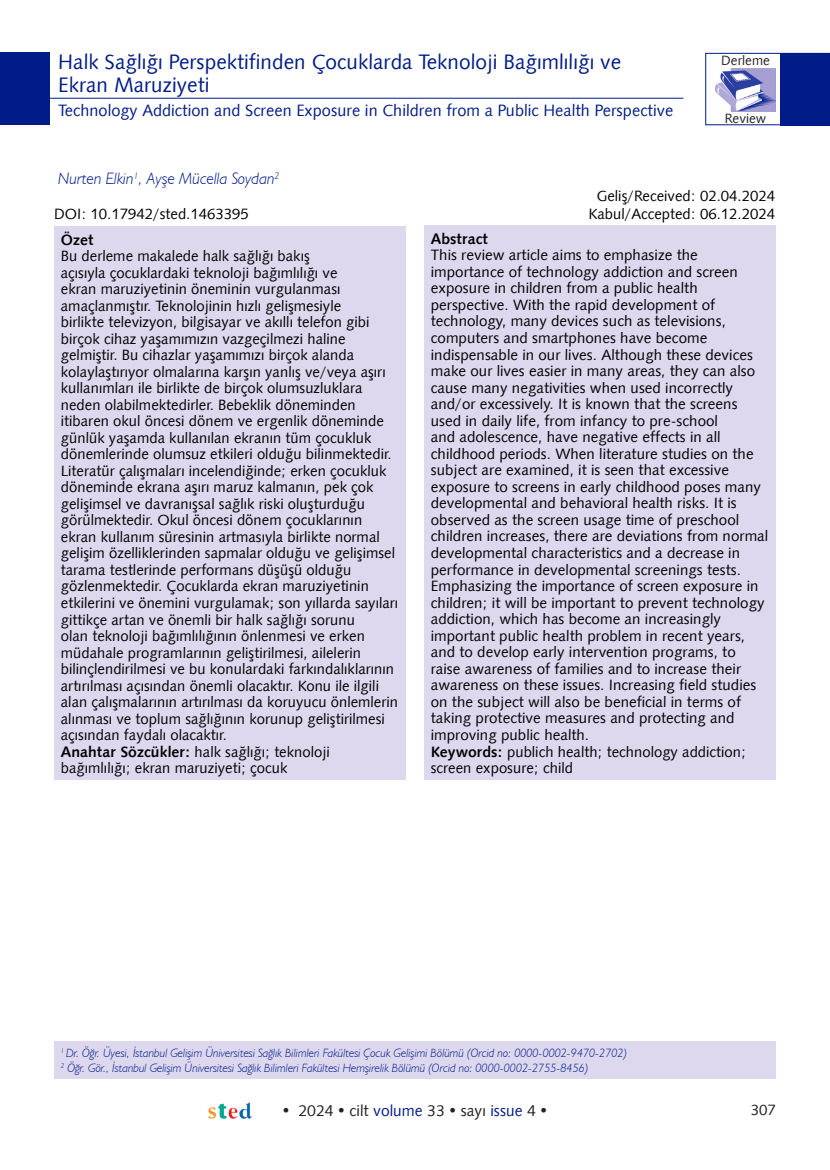
<style>
.page{position:relative;width:830px;height:1170px;background:#fff}
.page>*{position:absolute;margin:0;border:0;box-sizing:border-box;transform-origin:0 0}
.t1{font:21px "Humanist 531 BT Roman A";color:#001c88}
.t2{font:16.5px "Humanist 531 BT Roman A";color:#001c88}
.t3{font:italic 300 16.5px "Humanist 521 BT";color:#001c88}
.t4{font:15.75px "Humanist 531 BT Roman A";color:#231f20}
.STED_Metin{font:15px/16.5px "Humanist 531 BT Roman A";color:#000}
.t5{font:15px "Humanist 531 BT Bold A";color:#000}
.t6{font:15px "Humanist 531 BT Roman A";color:#231f20}
.t7{font:13.5px "Humanist 531 BT Roman A";color:#231f20}
.t8{font:italic 300 12px "Humanist 521 BT";color:#001c88}
.s1{font-family:"Humanist 531 BT Bold A"}
.s2{color:#001c88}
</style>
<div class="page">
<img style="left:209px;top:1102px;width:42px;height:16px">
<div style="left:705px;top:53px;width:124px;height:72px;border:1px solid #001c88"></div>
<hr style="left:44px;top:98px;width:639px;height:1px;background:#001c88">
<div style="left:0;top:53px;width:50px;height:72px;background:#001c88"></div>
<img style="left:715px;top:69px;width:59px;height:43px">
<div style="left:54px;top:226px;width:352px;height:553px;background:#ddd8ee"></div>
<div style="left:424px;top:225px;width:351px;height:554px;background:#ddd8ee"></div>
<div style="left:54px;top:1041px;width:721px;height:37px;background:#ddd8ee"></div>
<div style="left:779px;top:53px;width:50px;height:72px;background:#001c88"></div>
<p class="t1" style="left:58px;top:48px;width:564px">Halk Sağlığı Perspektifinden Çocuklarda Teknoloji Bağımlılığı ve</p>
<p class="t1" style="left:58px;top:72px;width:152px">Ekran Maruziyeti</p>
<p class="t2" style="left:58px;top:100px;width:616px">Technology Addiction and Screen Exposure in Children from a Public Health Perspective</p>
<p class="t7" style="left:721px;top:52px;width:50px">Derleme</p>
<p class="t7" style="left:724px;top:109px;width:43px">Review</p>
<p class="t3" style="left:58px;top:168px;width:222px">Nurten Elkin<sup>1</sup>, Ayşe Mücella Soydan<sup>2</sup></p>
<p class="STED_Metin" style="left:54px;top:205px;width:196px">DOI: 10.17942/sted.1463395</p>
<p class="t5" style="left:61px;top:230px;width:34px">Özet</p>
<p class="STED_Metin" style="left:61px;top:247px;width:339px">Bu derleme makalede halk sağlığı bakış<br>açısıyla çocuklardaki teknoloji bağımlılığı ve<br>ekran maruziyetinin öneminin vurgulanması amaçlanmıştır. Teknolojinin hızlı gelişmesiyle<br>birlikte televizyon, bilgisayar ve akıllı telefon gibi birçok cihaz yaşamımızın vazgeçilmezi haline gelmiştir. Bu cihazlar yaşamımızı birçok alanda kolaylaştırıyor olmalarına karşın yanlış ve/veya aşırı kullanımları ile birlikte de birçok olumsuzluklara neden olabilmektedirler. Bebeklik döneminden itibaren okul öncesi dönem ve ergenlik döneminde günlük yaşamda kullanılan ekranın tüm çocukluk dönemlerinde olumsuz etkileri olduğu bilinmektedir.<br>Literatür çalışmaları incelendiğinde; erken çocukluk döneminde ekrana aşırı maruz kalmanın, pek çok gelişimsel ve davranışsal sağlık riski oluşturduğu görülmektedir. Okul öncesi dönem çocuklarının ekran kullanım süresinin artmasıyla birlikte normal gelişim özelliklerinden sapmalar olduğu ve gelişimsel tarama testlerinde performans düşüşü olduğu gözlenmektedir. Çocuklarda ekran maruziyetinin etkilerini ve önemini vurgulamak; son yıllarda sayıları gittikçe artan ve önemli bir halk sağlığı sorunu<br>olan teknoloji bağımlılığının önlenmesi ve erken müdahale programlarının geliştirilmesi, ailelerin bilinçlendirilmesi ve bu konulardaki farkındalıklarının artırılması açısından önemli olacaktır. Konu ile ilgili alan çalışmalarının artırılması da koruyucu önlemlerin alınması ve toplum sağlığının korunup geliştirilmesi açısından faydalı olacaktır.</p>
<p class="STED_Metin" style="left:61px;top:742px;width:270px"><span class="s1">Anahtar Sözcükler:</span> halk sağlığı; teknoloji bağımlılığı; ekran maruziyeti; çocuk</p>
<p class="STED_Metin" style="left:596px;top:187px;width:180px">Geliş/Received: 02.04.2024</p>
<p class="STED_Metin" style="left:588px;top:205px;width:188px">Kabul/Accepted: 06.12.2024</p>
<p class="t5" style="left:430px;top:229px;width:59px">Abstract</p>
<p class="STED_Metin" style="left:430px;top:246px;width:339px">This review article aims to emphasize the importance of technology addiction and screen exposure in children from a public health perspective. With the rapid development of technology, many devices such as televisions, computers and smartphones have become indispensable in our lives. Although these devices make our lives easier in many areas, they can also cause many negativities when used incorrectly and/or excessively. It is known that the screens used in daily life, from infancy to pre-school<br>and adolescence, have negative effects in all childhood periods. When literature studies on the subject are examined, it is seen that excessive exposure to screens in early childhood poses many developmental and behavioral health risks. It is observed as the screen usage time of preschool children increases, there are deviations from normal developmental characteristics and a decrease in performance in developmental screenings tests.<br>Emphasizing the importance of screen exposure in children; it will be important to prevent technology addiction, which has become an increasingly important public health problem in recent years, and to develop early intervention programs, to raise awareness of families and to increase their awareness on these issues. Increasing field studies on the subject will also be beneficial in terms of taking protective measures and protecting and improving public health.</p>
<p class="STED_Metin" style="left:430px;top:742px;width:316px"><span class="s1">Keywords:</span> publich health; technology addiction; screen exposure; child</p>
<p class="t8" style="left:61px;top:1045px;width:567px"><sup>1</sup> Dr. Öğr. Üyesi, İstanbul Gelişim Üniversitesi Sağlık Bilimleri Fakültesi Çocuk Gelişimi Bölümü (Orcid no: 0000-0002-9470-2702)</p>
<p class="t8" style="left:61px;top:1060px;width:529px"><sup>2</sup> Öğr. Gör., İstanbul Gelişim Üniversitesi Sağlık Bilimleri Fakültesi Hemşirelik Bölümü (Orcid no: 0000-0002-2755-8456)</p>
<p class="t4" style="left:282px;top:1100px;width:266px">• 2024 • cilt <span class="s2">volume</span> 33 • sayı <span class="s2">issue</span> 4 •</p>
<p class="t6" style="left:750px;top:1100px;width:27px">307</p>
</div>
